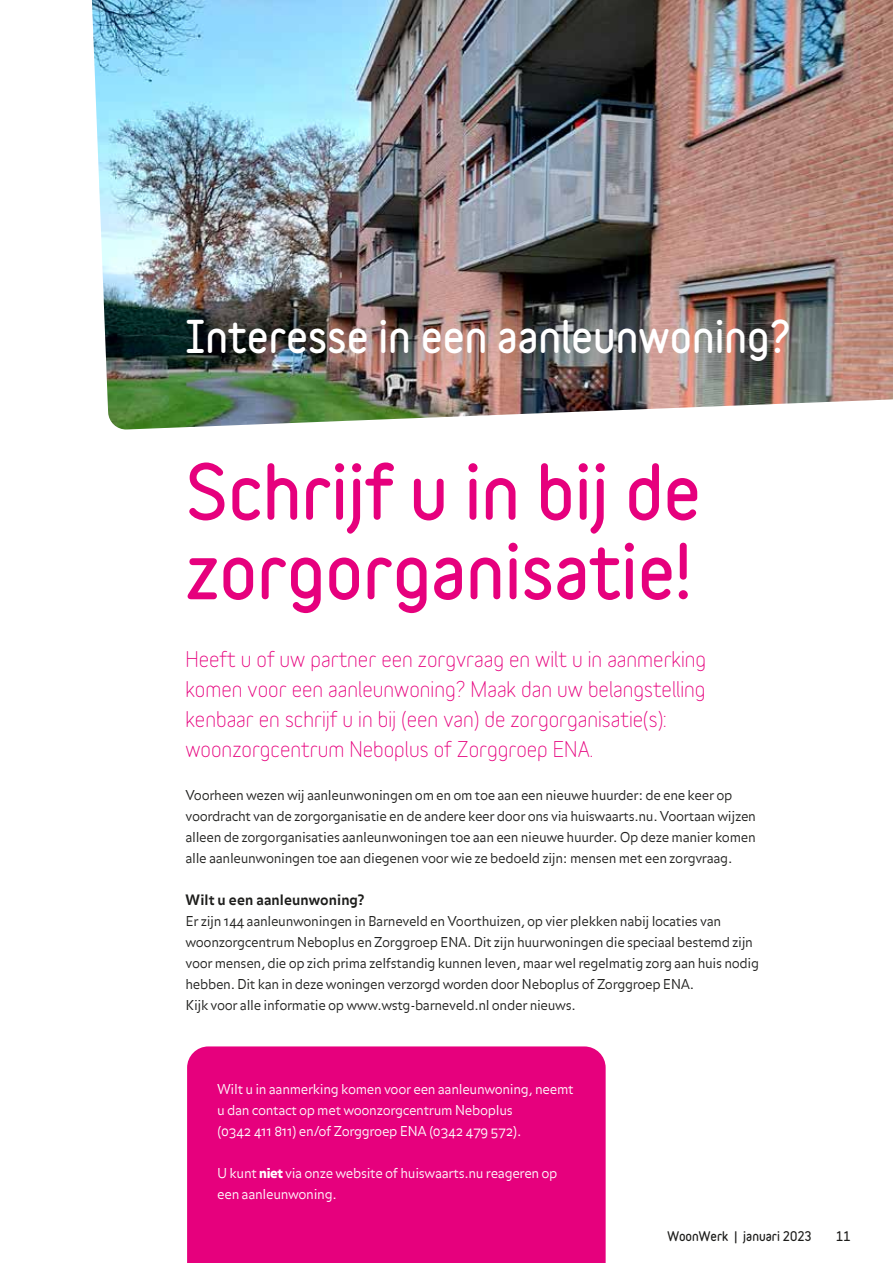
<style>
.page{position:relative;width:893px;height:1263px;background:#fff}
.page>*{position:absolute;margin:0;border:0;box-sizing:border-box;transform-origin:0 0}
.t1{font:900 69px/79.5px "Variable";color:#e6007d}
.t2{font:900 40.5px "Variable";color:#fff}
.t3{font:21px/30px "Variable";color:#e6007d}
.t4{font:700 14.25px "Balance OT";letter-spacing:.005em;color:#1d1d1b}
.t5{font:300 13.5px/21px "Balance OT";letter-spacing:-.025em;color:#1d1d1b}
.t6{font:300 13.5px/21px "Balance OT";letter-spacing:-.025em;color:#fff}
.t7{font:900 12px "Variable";color:#1d1d1b}
.s1{font-weight:900}
</style>
<div class="page">
<div style="left:187px;top:1046px;width:419px;height:217px;background:#e6007d"></div>
<img style="left:92px;top:0;width:801px;height:430px">
<h2 class="t2" style="left:185px;top:311px;width:607px">Interesse in een aanleunwoning?</h2>
<h1 class="t1" style="left:185px;top:452px;width:517px">Schrijf u in bij de zorgorganisatie!</h1>
<h3 class="t3" style="left:185px;top:644px;width:522px">Heeft u of uw partner een zorgvraag en wilt u in aanmerking komen voor een aanleunwoning? Maak dan uw belangstelling kenbaar en schrijf u in bij (een van) de zorgorganisatie(s): woonzorgcentrum Neboplus of Zorggroep ENA.</h3>
<p class="t5" style="left:185px;top:785px;width:572px">Voorheen wezen wij aanleunwoningen om en om toe aan een nieuwe huurder: de ene keer op voordracht van de zorgorganisatie en de andere keer door ons via huiswaarts.nu. Voortaan wijzen alleen de zorgorganisaties aanleunwoningen toe aan een nieuwe huurder. Op deze manier komen alle aanleunwoningen toe aan diegenen voor wie ze bedoeld zijn: mensen met een zorgvraag.</p>
<p class="t4" style="left:185px;top:891px;width:180px">Wilt u een aanleunwoning?</p>
<p class="t5" style="left:185px;top:911px;width:575px">Er zijn 144 aanleunwoningen in Barneveld en Voorthuizen, op vier plekken nabij locaties van woonzorgcentrum Neboplus en Zorggroep ENA. Dit zijn huurwoningen die speciaal bestemd zijn voor mensen, die op zich prima zelfstandig kunnen leven, maar wel regelmatig zorg aan huis nodig hebben. Dit kan in deze woningen verzorgd worden door Neboplus of Zorggroep ENA.<br>Kijk voor alle informatie op www.wstg-barneveld.nl onder nieuws.</p>
<p class="t6" style="left:217px;top:1079px;width:358px">Wilt u in aanmerking komen voor een aanleunwoning, neemt u dan contact op met woonzorgcentrum Neboplus<br>(0342 411 811) en/of Zorggroep ENA (0342 479 572).</p>
<p class="t6" style="left:217px;top:1163px;width:342px">U kunt <span class="s1">niet</span> via onze website of huiswaarts.nu reageren op een aanleunwoning.</p>
<p class="t7" style="left:667px;top:1228px;width:146px">WoonWerk | januari 2023</p>
<p class="t7" style="left:836px;top:1228px;width:16px">11</p>
</div>
